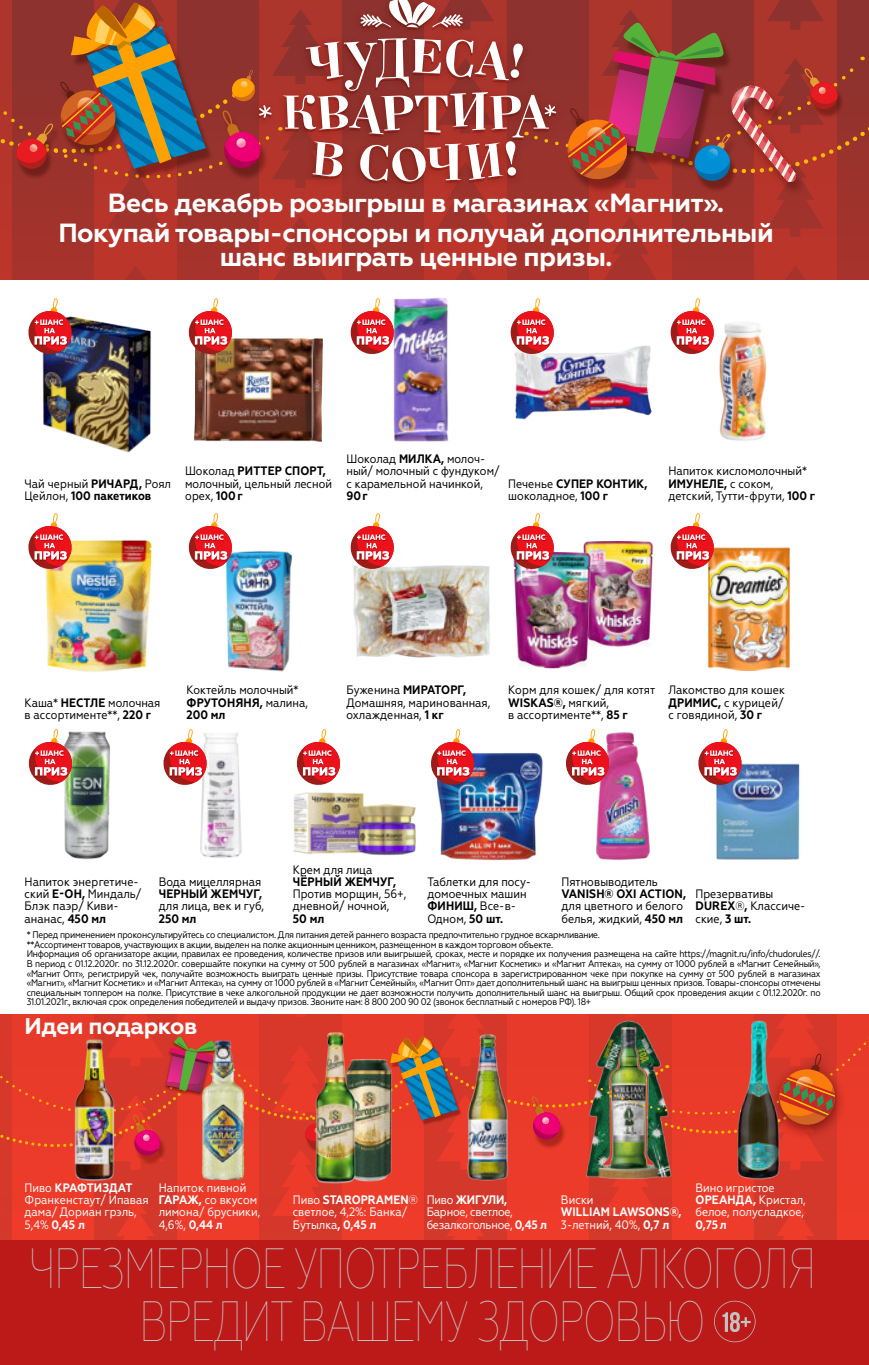
<style>
.page{position:relative;width:869px;height:1365px;background:#fff}
.page>*{position:absolute;margin:0;border:0;box-sizing:border-box;transform-origin:0 0}
.t1{font:100 56.7px/53.4px "Geometria Narrow";letter-spacing:-.03em;color:#c3c2c2;text-align:center;scale:.8 1}
.t2{font:700 26.25px/24.5px "Geometria";letter-spacing:-.02em;color:#fff;text-align:center}
.t3{font:700 22.75px "Geometria";letter-spacing:-.02em;color:#fff}
.t4{font:12.25px/12.2px "Geometria Narrow";color:#000}
.t5{font:12.25px/12.2px "Geometria Narrow";color:#fff}
.t6{font:12.25px/12.2px "Geometria Narrow";letter-spacing:-.02em;color:#fff}
.t7{font:700 12.25px/12.2px "Geometria Narrow";color:#fff}
.t8{font:9.62px/9.6px "Geometria Narrow";letter-spacing:-.025em;color:#000}
.s1{font-weight:700}
.s2{font-weight:400}
</style>
<div class="page">
<img style="left:0;top:0;width:869px;height:1364px">
<img style="left:695px;top:1019px;width:125px;height:161px">
<img style="left:427px;top:1029px;width:125px;height:154px">
<img style="left:412px;top:1055px;width:13px;height:128px">
<img style="left:259px;top:1030px;width:153px;height:153px">
<img style="left:154px;top:1040px;width:138px;height:139px">
<img style="left:66px;top:1038px;width:57px;height:143px">
<p class="t2" style="left:108px;top:190px;width:617px">Весь декабрь розыгрыш в магазинах «Магнит».</p>
<p class="t2" style="left:58px;top:221px;width:716px">Покупай товары-спонсоры и получай дополнительный шанс выиграть ценные призы.</p>
<p class="t4" style="left:25px;top:477px;width:148px">Чай черный <span class="s1">РИЧАРД,</span> Роял<br>Цейлон, <span class="s1">100 пакетиков</span></p>
<p class="t4" style="left:185px;top:465px;width:149px">Шоколад <span class="s1">РИТТЕР СПОРТ, </span>молочный, цельный лесной орех, <span class="s1">100 г</span></p>
<p class="t4" style="left:346px;top:453px;width:155px">Шоколад <span class="s1">МИЛКА,</span> молоч&shy;ный/ молочный с фундуком/ с карамельной начинкой,<br><span class="s1">90 г</span></p>
<p class="t4" style="left:508px;top:477px;width:141px">Печенье <span class="s1">СУПЕР КОНТИК, </span>шоколадное, <span class="s1">100 г</span></p>
<p class="t4" style="left:668px;top:465px;width:148px">Напиток кисломолочный*<br><span class="s1">ИМУНЕЛЕ,</span> с соком, детский, Тутти-фрути, <span class="s1">100 г</span></p>
<p class="t4" style="left:25px;top:696px;width:137px">Каша* <span class="s1">НЕСТЛЕ</span> молочная в ассортименте**, <span class="s1">220 г</span></p>
<p class="t4" style="left:186px;top:684px;width:123px">Коктейль молочный*<br><span class="s1">ФРУТОНЯНЯ,</span> малина,<br><span class="s1">200 мл</span></p>
<p class="t4" style="left:346px;top:684px;width:145px">Буженина <span class="s1">МИРАТОРГ,<br></span>Домашняя, маринованная, охлажденная, <span class="s1">1 кг</span></p>
<p class="t4" style="left:508px;top:684px;width:148px">Корм для кошек/ для котят<br><span class="s1">WISKAS®,</span> мягкий,<br>в ассортименте**, <span class="s1">85 г</span></p>
<p class="t4" style="left:668px;top:684px;width:118px">Лакомство для кошек<br><span class="s1">ДРИМИС,</span> c курицей/ с говядиной, <span class="s1">30 г</span></p>
<p class="t4" style="left:25px;top:875px;width:118px">Напиток энергетиче&shy;ский <span class="s1">E-OH ,</span> Миндаль/<br>Блэк паэр/ Киви&shy;ананас, <span class="s1">450 мл</span></p>
<p class="t4" style="left:159px;top:875px;width:107px">Вода мицеллярная<br><span class="s1">ЧЕРНЫЙ ЖЕМЧУГ, </span>для лица, век и губ,<br><span class="s1">250 мл</span></p>
<p class="t4" style="left:293px;top:863px;width:115px">Крем для лица<br><span class="s1">ЧЁРНЫЙ ЖЕМЧУГ,<br></span>Против морщин, 56+, дневной/ ночной,<br><span class="s1">50 мл</span></p>
<p class="t4" style="left:427px;top:875px;width:105px">Таблетки для посу&shy;домоечных машин<br><span class="s1">ФИНИШ,</span> Все-в-<br>Одном, <span class="s1">50 шт.</span></p>
<p class="t4" style="left:561px;top:875px;width:126px">Пятновыводитель<br><span class="s1">VANISH® OXI ACTION, </span>для цветного и белого белья, жидкий, <span class="s1">450 мл</span></p>
<p class="t4" style="left:695px;top:887px;width:111px">Презервативы<br><span class="s1">DUREX</span>®<span class="s1">,</span> Классиче&shy;ские, <span class="s1">3 шт.</span></p>
<p class="t8" style="left:27px;top:929px;width:795px">* Перед применением проконсультируйтесь со специалистом. Для питания детей раннего возраста предпочтительно грудное вскармливание.<br>**Ассортимент товаров, участвующих в акции, выделен на полке акционным ценником, размещенном в каждом торговом объекте.<br>Информация об организаторе акции, правилах ее проведения, количестве призов или выигрышей, сроках, месте и порядке их получения размещена на сайте https://magnit.ru/info/chudorules//.<br>В период с 01.12.2020г. по 31.12.2020г. совершайте покупки на сумму от 500 рублей в магазинах «Магнит», «Магнит Косметик» и «Магнит Аптека», на сумму от 1000 рублей в «Магнит Семейный», «Магнит Опт», регистрируй чек, получайте возможность выиграть ценные призы. Присутствие товара спонсора в зарегистрированном чеке при покупке на сумму от 500 рублей в магазинах «Магнит», «Магнит Косметик» и «Магнит Аптека», на сумму от 1000 рублей в «Магнит Семейный», «Магнит Опт» дает дополнительный шанс на выигрыш ценных призов. Товары-спонсоры отмечены специальным топпером на полке. Присутствие в чеке алкогольной продукции не дает возможности получить дополнительный шанс на выигрыш. Общий срок проведения акции с 01.12.2020г. по 31.01.2021г., включая срок определения победителей и выдачу призов. Звоните нам: 8 800 200 90 02 (звонок бесплатный с номеров РФ). 18+</p>
<p class="t3" style="left:25px;top:1012px;width:174px">Идеи подарков</p>
<p class="t5" style="left:25px;top:1181px;width:125px">Пиво <span class="s1">КРАФТИЗДАТ<br></span>Франкенстаут/ Ипавая дама/ Дориан грэль,<br>5,4% <span class="s1">0,45 л</span></p>
<p class="t5" style="left:159px;top:1181px;width:103px">Напиток пивной<br><span class="s1">ГАРАЖ,</span> со вкусом лимона/ брусники,<br>4,6%, <span class="s1">0,44 л</span></p>
<p class="t5" style="left:292px;top:1193px;width:127px">Пиво <span class="s1">STAROPRAMEN</span>® светлое, 4,2%: Банка/<br>Бутылка<span class="s1">, 0,45 л</span></p>
<p class="t6" style="left:426px;top:1193px;width:122px">Пиво <span class="s1">ЖИГУЛИ,<br></span>Барное, светлое, безалкогольное, <span class="s1">0,45 л</span></p>
<p class="t7" style="left:560px;top:1193px;width:122px"><span class="s2">Виски<br></span>WILLIAM LAWSONS®,<br><span class="s2">3-летний, 40%,</span> 0,7 л</p>
<p class="t5" style="left:695px;top:1181px;width:112px">Вино игристое<br><span class="s1">ОРЕАНДА,</span> Кристал, белое, полусладкое,<br><span class="s1">0,75 л</span></p>
<p class="t1" style="left:29px;top:1240px;width:984px">ЧРЕЗМЕРНОЕ УПОТРЕБЛЕНИЕ АЛКОГОЛЯ<br>ВРЕДИТ ВАШЕМУ ЗДОРОВЬЮ</p>
</div>
